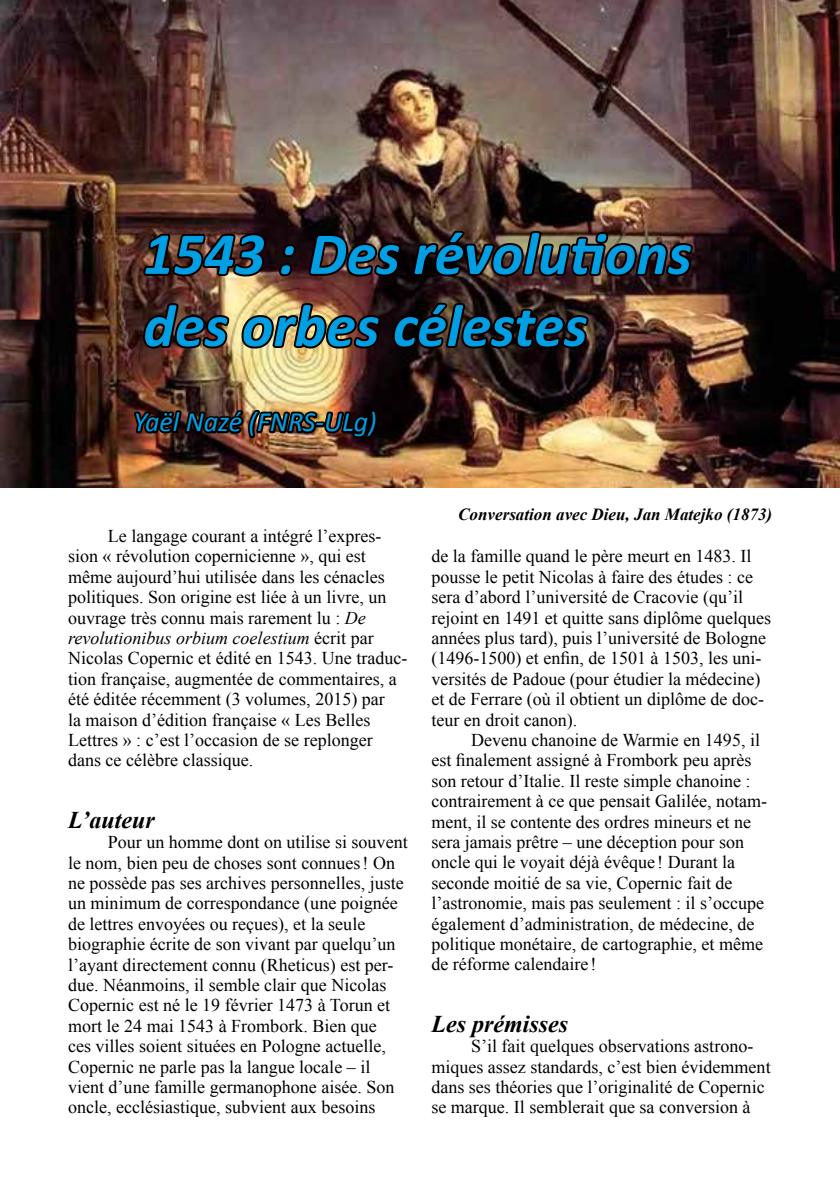
<style>
.page{position:relative;width:840px;height:1191px;background:#fff}
.page>*{position:absolute;margin:0;border:0;box-sizing:border-box;transform-origin:0 0}
.t1{font:italic 700 60px/72px "Calibri";color:#009fe3}
.t2{font:italic 28px "Calibri";color:#009fe3}
.t3{font:italic 700 24px "Times New Roman";color:#000}
.t4{font:18px/20.4px "Times New Roman";color:#000}
.t5{font:italic 700 17px "Times New Roman";color:#000}
.s1{font-style:italic}
</style>
<div class="page">
<img style="left:0;top:0;width:839px;height:488px">
<img style="left:132px;top:199px;width:563px;height:277px">
<h1 class="t1" style="left:143px;top:218px;width:549px">1543 : Des révolutions des orbes célestes</h1>
<h2 class="t2" style="left:133px;top:403px;width:245px">Yaël Nazé (FNRS-ULg)</h2>
<p class="t4" style="left:68px;top:525px;width:340px;text-indent:40px">Le langage courant a intégré l’expres&shy;sion « révolution copernicienne », qui est même aujourd’hui utilisée dans les cénacles politiques. Son origine est liée à un livre, un ouvrage très connu mais rarement lu : <span class="s1">De revolutionibus orbium coelestium</span> écrit par Nicolas Copernic et édité en 1543. Une traduc&shy;tion française, augmentée de commentaires, a été éditée récemment (3 volumes, 2015) par<br>la maison d’édition française « Les Belles Lettres » : c’est l’occasion de se replonger dans ce célèbre classique.</p>
<h3 class="t3" style="left:68px;top:803px;width:88px">L’auteur</h3>
<p class="t4" style="left:68px;top:831px;width:341px;text-indent:40px">Pour un homme dont on utilise si souvent le nom, bien peu de choses sont connues! On ne possède pas ses archives personnelles, juste un minimum de correspondance (une poignée de lettres envoyées ou reçues), et la seule biographie écrite de son vivant par quelqu’un l’ayant directement connu (Rheticus) est per&shy;due. Néanmoins, il semble clair que Nicolas Copernic est né le 19 février 1473 à Torun et mort le 24 mai 1543 à Frombork. Bien que<br>ces villes soient situées en Pologne actuelle, Copernic ne parle pas la langue locale – il vient d’une famille germanophone aisée. Son oncle, ecclésiastique, subvient aux besoins</p>
<p class="t5" style="left:458px;top:502px;width:315px">Conversation avec Dieu, Jan Matejko (1873)</p>
<p class="t4" style="left:431px;top:546px;width:341px">de la famille quand le père meurt en 1483. Il pousse le petit Nicolas à faire des études : ce sera d’abord l’université de Cracovie (qu’il rejoint en 1491 et quitte sans diplôme quelques années plus tard), puis l’université de Bologne (1496-1500) et enfin, de 1501 à 1503, les uni&shy;versités de Padoue (pour étudier la médecine) et de Ferrare (où il obtient un diplôme de doc&shy;teur en droit canon).</p>
<p class="t4" style="left:431px;top:729px;width:337px;text-indent:40px">Devenu chanoine de Warmie en 1495, il est finalement assigné à Frombork peu après son retour d’Italie. Il reste simple chanoine : contrairement à ce que pensait Galilée, notam&shy;ment, il se contente des ordres mineurs et ne sera jamais prêtre – une déception pour son oncle qui le voyait déjà évêque ! Durant la seconde moitié de sa vie, Copernic fait de l’astronomie, mais pas seulement : il s’occupe également d’administration, de médecine, de politique monétaire, de cartographie, et même de réforme calendaire !</p>
<h3 class="t3" style="left:431px;top:1007px;width:138px">Les prémisses</h3>
<p class="t4" style="left:431px;top:1035px;width:340px;text-indent:40px">S’il fait quelques observations astrono&shy;miques assez standards, c’est bien évidemment dans ses théories que l’originalité de Copernic se marque. Il semblerait que sa conversion à</p>
</div>
